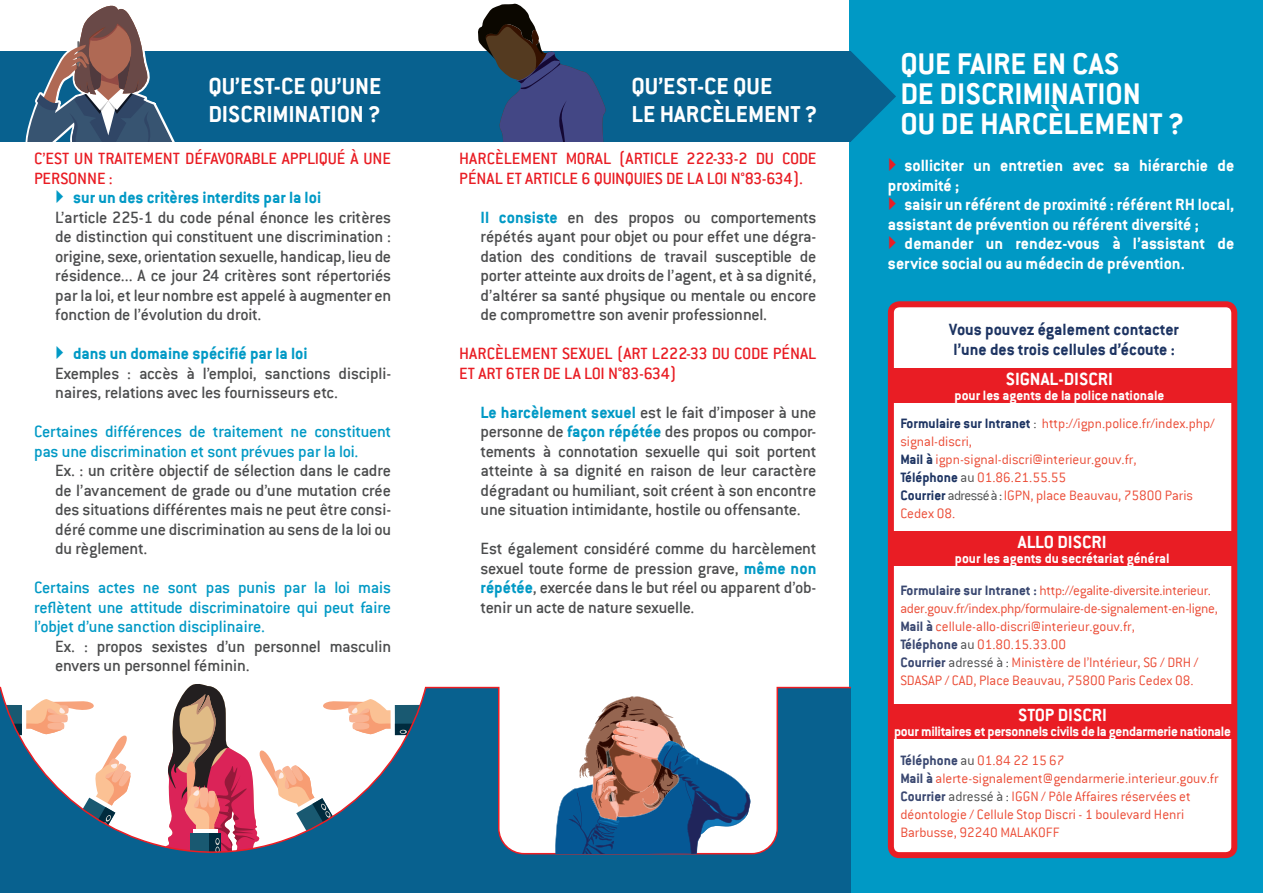
<style>
.page{position:relative;width:1263px;height:893px;background:#fff}
.page>*{position:absolute;margin:0;border:0;box-sizing:border-box;transform-origin:0 0}
.t1{font:700 33px/30px "Conduit ITCW01";color:#fff}
.t2{font:700 25.5px/28.5px "Conduit ITCW01";color:#fff}
.t3{font:700 19.5px "Conduit ITCW01";color:#fff}
.t4{font:500 18px/19.5px "Conduit ITC";letter-spacing:-.015em;color:#4b4c4d;text-align:justify}
.t5{font:500 18px/19.5px "Conduit ITC";letter-spacing:-.01em;color:#0099c5}
.t6{font:700 18px/39px "Conduit ITCW01";color:#fff}
.t7{font:500 18px/19.5px "Conduit ITC";color:#e91d24}
.t8{font:700 18px "Conduit ITCW01";color:#0099c5}
.t9{font:700 18px/19.5px "Conduit ITCW01";color:#1d3462}
.t10{font:300 15px/18px "Conduit ITC";color:#eb4c36}
.t11{font:700 15px "Conduit ITCW01";letter-spacing:-.015em;color:#fff}
.s1{font-family:"Conduit ITCW01";font-weight:700;color:#0099c5}
.s2{font-family:"Conduit ITCW01";font-weight:700;color:#1d3462}
.s3{color:#4b4c4d}
.s4{font-family:"Conduit ITCW01";font-weight:700;color:#394770}
</style>
<div class="page">
<div style="left:850px;top:0;width:413px;height:893px;background:#0099c5"></div>
<div style="left:891px;top:304px;width:343px;height:551px;background:#fff;border-radius:9px"></div>
<div style="left:888px;top:301px;width:349px;height:557px;border:6px solid #e91d24;border-radius:9px"></div>
<div style="left:890px;top:368px;width:344px;height:35px;background:#e91d24"></div>
<div style="left:890px;top:531px;width:344px;height:35px;background:#e91d24"></div>
<div style="left:890px;top:704px;width:344px;height:35px;background:#e91d24"></div>
<div style="left:0;top:51px;width:425px;height:91px;background:#08618f"></div>
<div style="left:415px;top:51px;width:435px;height:91px;background:#08618f"></div>
<svg style="left:25px;top:5px;width:150px;height:137px"></svg>
<svg style="left:478px;top:3px;width:128px;height:139px"></svg>
<svg style="left:850px;top:51px;width:46px;height:91px"></svg>
<svg style="left:0;top:686px;width:850px;height:207px"></svg>
<svg style="left:555px;top:696px;width:195px;height:158px"></svg>
<h2 class="t2" style="left:208px;top:72px;width:175px">QU’EST-CE QU’UNE<br>DISCRIMINATION ?</h2>
<h2 class="t2" style="left:631px;top:72px;width:187px">QU’EST-CE QUE<br>LE HARCÈLEMENT ?</h2>
<p class="t7" style="left:34px;top:149px;width:359px">C’EST UN TRAITEMENT DÉFAVORABLE APPLIQUÉ À UNE<br>PERSONNE :</p>
<p class="t8" style="left:73px;top:188px;width:250px">sur un des critères interdits par la loi</p>
<p class="t4" style="left:55px;top:207px;width:337px">L’article 225-1 du code pénal énonce les critères de distinction qui constituent une discrimination : origine, sexe, orientation sexuelle, handicap, lieu de résidence... A ce jour 24 critères sont répertoriés par la loi, et leur nombre est appelé à augmenter en fonction de l’évolution du droit.</p>
<p class="t8" style="left:73px;top:344px;width:236px">dans un domaine spécifié par la loi</p>
<p class="t4" style="left:55px;top:363px;width:337px">Exemples : accès à l’emploi, sanctions discipli&shy;naires, relations avec les fournisseurs etc.</p>
<p class="t5" style="left:34px;top:422px;width:359px">Certaines différences de traitement ne constituent pas une discrimination et sont prévues par la loi.</p>
<p class="t4" style="left:55px;top:461px;width:337px">Ex. : un critère objectif de sélection dans le cadre de l’avancement de grade ou d’une mutation crée des situations différentes mais ne peut être consi&shy;déré comme une discrimination au sens de la loi ou du règlement.</p>
<p class="t5" style="left:34px;top:578px;width:359px;text-align:justify">Certains actes ne sont pas punis par la loi mais reflètent une attitude discriminatoire qui peut faire l’objet d’une sanction disciplinaire.</p>
<p class="t4" style="left:55px;top:636px;width:337px">Ex. : propos sexistes d’un personnel masculin envers un personnel féminin.</p>
<p class="t7" style="left:459px;top:149px;width:359px">HARCÈLEMENT MORAL (ARTICLE 222-33-2 DU CODE<br>PÉNAL ET ARTICLE 6 QUINQUIES DE LA LOI N°83-634).</p>
<p class="t4" style="left:480px;top:207px;width:337px"><span class="s1">Il consiste</span> en des propos ou comportements répétés ayant pour objet ou pour effet une dégra&shy;dation des conditions de travail susceptible de porter atteinte aux droits de l’agent, et à sa dignité, d’altérer sa santé physique ou mentale ou encore de compromettre son avenir professionnel.</p>
<p class="t7" style="left:459px;top:344px;width:359px">HARCÈLEMENT SEXUEL (ART L222-33 DU CODE PÉNAL<br>ET ART 6TER DE LA LOI N°83-634)</p>
<p class="t4" style="left:480px;top:402px;width:337px"><span class="s1">Le harcèlement sexuel</span> est le fait d’imposer à une personne de <span class="s1">façon répétée</span> des propos ou compor&shy;tements à connotation sexuelle qui soit portent atteinte à sa dignité en raison de leur caractère dégradant ou humiliant, soit créent à son encontre une situation intimidante, hostile ou offensante.</p>
<p class="t4" style="left:480px;top:539px;width:337px">Est également considéré comme du harcèlement sexuel toute forme de pression grave, <span class="s1">même non répétée</span>, exercée dans le but réel ou apparent d’ob&shy;tenir un acte de nature sexuelle.</p>
<h1 class="t1" style="left:900px;top:49px;width:285px">QUE FAIRE EN CAS<br>DE DISCRIMINATION<br>OU DE HARCÈLEMENT ?</h1>
<p class="t6" style="left:904px;top:146px;width:331px">solliciter un entretien avec sa hiérarchie de saisir un référent de proximité : référent RH local,</p>
<p class="t6" style="left:888px;top:205px;width:312px">assistant de prévention ou référent diversité ;</p>
<p class="t6" style="left:904px;top:224px;width:331px">demander un rendez-vous à l’assistant de</p>
<p class="t6" style="left:888px;top:244px;width:298px">service social ou au médecin de prévention.</p>
<p class="t9" style="left:949px;top:320px;width:231px">Vous pouvez également contacter l’une des trois cellules d’écoute :</p>
<p class="t3" style="left:1006px;top:368px;width:109px">SIGNAL-DISCRI</p>
<p class="t11" style="left:954px;top:387px;width:211px">pour les agents de la police nationale</p>
<p class="t10" style="left:900px;top:414px;width:316px"><span class="s2">Formulaire sur Intranet</span> <span class="s3">:</span> http://igpn.police.fr/index.php/ signal-discri,<br><span class="s2">Mail à</span> igpn-signal-discri@interieur.gouv.fr,<br><span class="s2">Téléphone</span> <span class="s3">au</span> 01.86.21.55.55<br><span class="s2">Courrier</span> <span class="s3">adressé à :</span> IGPN, place Beauvau, 75800 Paris Cedex 08.</p>
<p class="t3" style="left:1018px;top:531px;width:90px">ALLO DISCRI</p>
<p class="t11" style="left:955px;top:550px;width:216px">pour les agents du secrétariat général</p>
<p class="t10" style="left:900px;top:582px;width:319px"><span class="s4">Formulaire sur Intranet :</span> http://egalite-diversite.interieur. ader.gouv.fr/index.php/formulaire-de-signalement-en-ligne, <span class="s4">Mail à</span> cellule-allo-discri@interieur.gouv.fr,<br><span class="s4">Téléphone</span> <span class="s3">au</span> 01.80.15.33.00<br><span class="s4">Courrier</span> <span class="s3">adressé à :</span> Ministère de l’Intérieur, SG / DRH / SDASAP / CAD, Place Beauvau, 75800 Paris Cedex 08.</p>
<p class="t3" style="left:1018px;top:704px;width:90px">STOP DISCRI</p>
<p class="t11" style="left:894px;top:723px;width:338px">pour militaires et personnels civils de la gendarmerie nationale</p>
<p class="t10" style="left:900px;top:751px;width:320px"><span class="s4">Téléphone</span> <span class="s3">au</span> 01.84 22 15 67<br><span class="s4">Mail à</span> alerte-signalement@gendarmerie.interieur.gouv.fr <span class="s4">Courrier</span> <span class="s3">adressé à :</span> IGGN / Pôle Affaires réservées et déontologie / Cellule Stop Discri - 1 boulevard Henri Barbusse, 92240 MALAKOFF</p>
</div>
